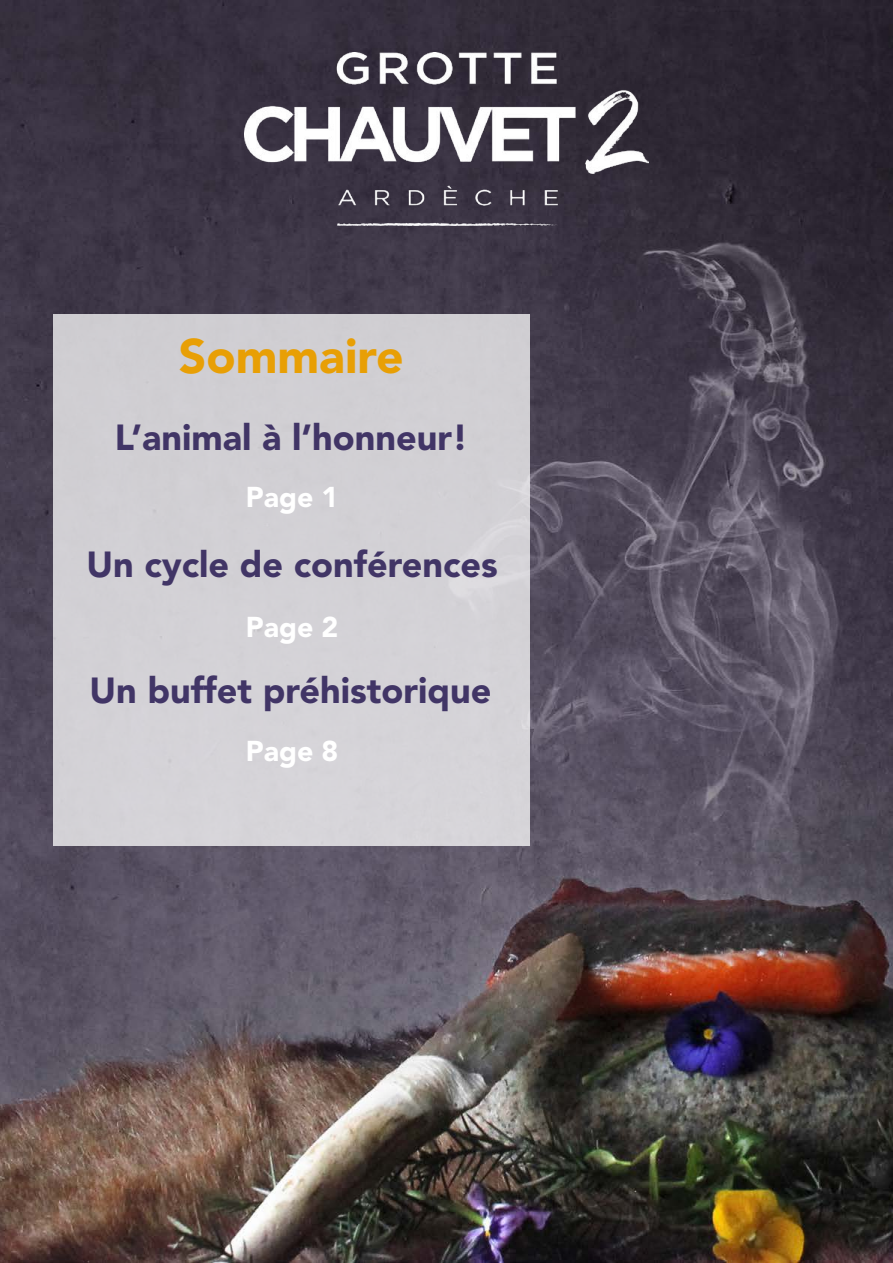
<style>
.page{position:relative;width:893px;height:1263px;background:#fff}
.page>*{position:absolute;margin:0;border:0;box-sizing:border-box;transform-origin:0 0}
.t1{font:900 48px "Avenir LT Std";color:#e89f05}
.t2{font:900 36px "Avenir LT Std";color:#413566}
.t3{font:900 28.5px "Avenir LT Std";color:#fff}
</style>
<div class="page">
<img style="left:0;top:0;width:893px;height:1263px">
<div style="left:53px;top:314px;width:476px;height:532px;background:#d3d1d5"></div>
<img style="left:244px;top:53px;width:405px;height:173px">
<h1 class="t1" style="left:179px;top:328px;width:226px">Sommaire</h1>
<p class="t2" style="left:115px;top:416px;width:355px">L’animal à l’honneur!</p>
<p class="t3" style="left:246px;top:480px;width:94px">Page 1</p>
<p class="t2" style="left:86px;top:542px;width:413px">Un cycle de conférences</p>
<p class="t3" style="left:246px;top:610px;width:94px">Page 2</p>
<p class="t2" style="left:90px;top:669px;width:403px">Un buffet préhistorique</p>
<p class="t3" style="left:246px;top:734px;width:94px">Page 8</p>
</div>
